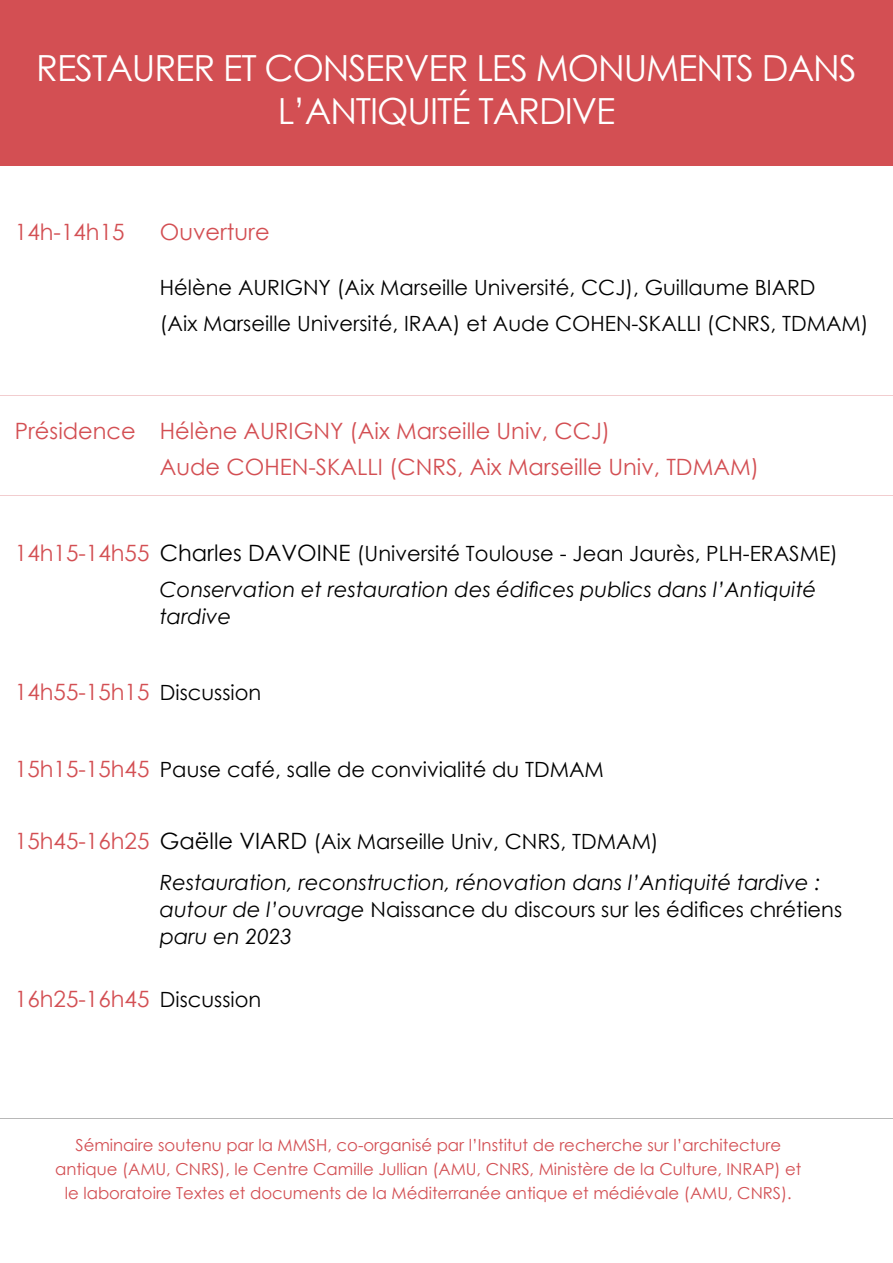
<style>
.page{position:relative;width:893px;height:1263px;background:#fff}
.page>*{position:absolute;margin:0;border:0;box-sizing:border-box;transform-origin:0 0}
.t1{font:36px/43.2px "Century Gothic";letter-spacing:-.03em;color:#fff;text-align:center}
.t2{font:22.5px/36px "Century Gothic";color:#d34f53}
.t3{font:italic 21px/36px "Century Gothic";color:#000}
.t4{font:21px/36px "Century Gothic";color:#000}
.t5{font:16.5px/24px "Century Gothic";color:#d34f53;text-align:center}
.s1{font-style:normal;font-size:22.5px;color:#d34f53}
.s2{font-style:normal;font-size:22.5px}
.s3{font-style:normal}
.s4{font-size:21px;color:#000}
.s5{font-size:22.5px;color:#d34f53}
.s6{font-style:italic}
</style>
<div class="page">
<div style="left:0;top:0;width:893px;height:166px;background:#d34f53"></div>
<svg style="left:0;top:395px;width:893px;height:1px"></svg>
<svg style="left:0;top:495px;width:893px;height:1px"></svg>
<svg style="left:0;top:1118px;width:893px;height:1px"></svg>
<h1 class="t1" style="left:36px;top:46px;width:822px">RESTAURER ET CONSERVER LES MONUMENTS DANS<br>L’ANTIQUITÉ TARDIVE</h1>
<p class="t2" style="left:15px;top:213px;width:111px">14h-14h15</p>
<p class="t2" style="left:160px;top:213px;width:111px">Ouverture</p>
<p class="t4" style="left:160px;top:269px;width:710px">Hélène AURIGNY (Aix Marseille Université, CCJ), Guillaume BIARD<br>(Aix Marseille Université, IRAA) et Aude COHEN-SKALLI (CNRS, TDMAM)</p>
<p class="t2" style="left:160px;top:413px;width:601px;text-indent:-145px">Présidence Hélène AURIGNY (Aix Marseille Univ, CCJ)<br>Aude COHEN-SKALLI (CNRS, Aix Marseille Univ, TDMAM)</p>
<p class="t3" style="left:160px;top:535px;width:680px;text-indent:-145px"><span class="s1">14h15-14h55</span> <span class="s2">Charles DAVOINE</span> <span class="s3">(Université Toulouse - Jean Jaurès, PLH-ERASME)<br></span>Conservation et restauration des édifices publics dans l’Antiquité</p>
<p class="t3" style="left:160px;top:598px;width:73px">tardive</p>
<p class="t2" style="left:15px;top:674px;width:248px">14h55-15h15 <span class="s4">Discussion</span></p>
<p class="t4" style="left:15px;top:751px;width:590px"><span class="s5">15h15-15h45</span> Pause café, salle de convivialité du TDMAM</p>
<p class="t3" style="left:160px;top:821px;width:662px;line-height:40.5px;text-indent:-145px"><span class="s1">15h45-16h25</span> <span class="s2">Gaëlle VIARD</span> <span class="s3">(Aix Marseille Univ, CNRS, TDMAM)<br></span>Restauration, reconstruction, rénovation dans l’Antiquité tardive :</p>
<p class="t4" style="left:160px;top:895px;width:684px;line-height:27px"><span class="s6">autour de l’ouvrage</span> Naissance du discours sur les édifices chrétiens <span class="s6">paru en 2023</span></p>
<p class="t2" style="left:15px;top:980px;width:248px">16h25-16h45 <span class="s4">Discussion</span></p>
<p class="t5" style="left:55px;top:1133px;width:748px">Séminaire soutenu par la MMSH, co-organisé par l’Institut de recherche sur l’architecture antique (AMU, CNRS), le Centre Camille Jullian (AMU, CNRS, Ministère de la Culture, INRAP) et le laboratoire Textes et documents de la Méditerranée antique et médiévale (AMU, CNRS).</p>
</div>
